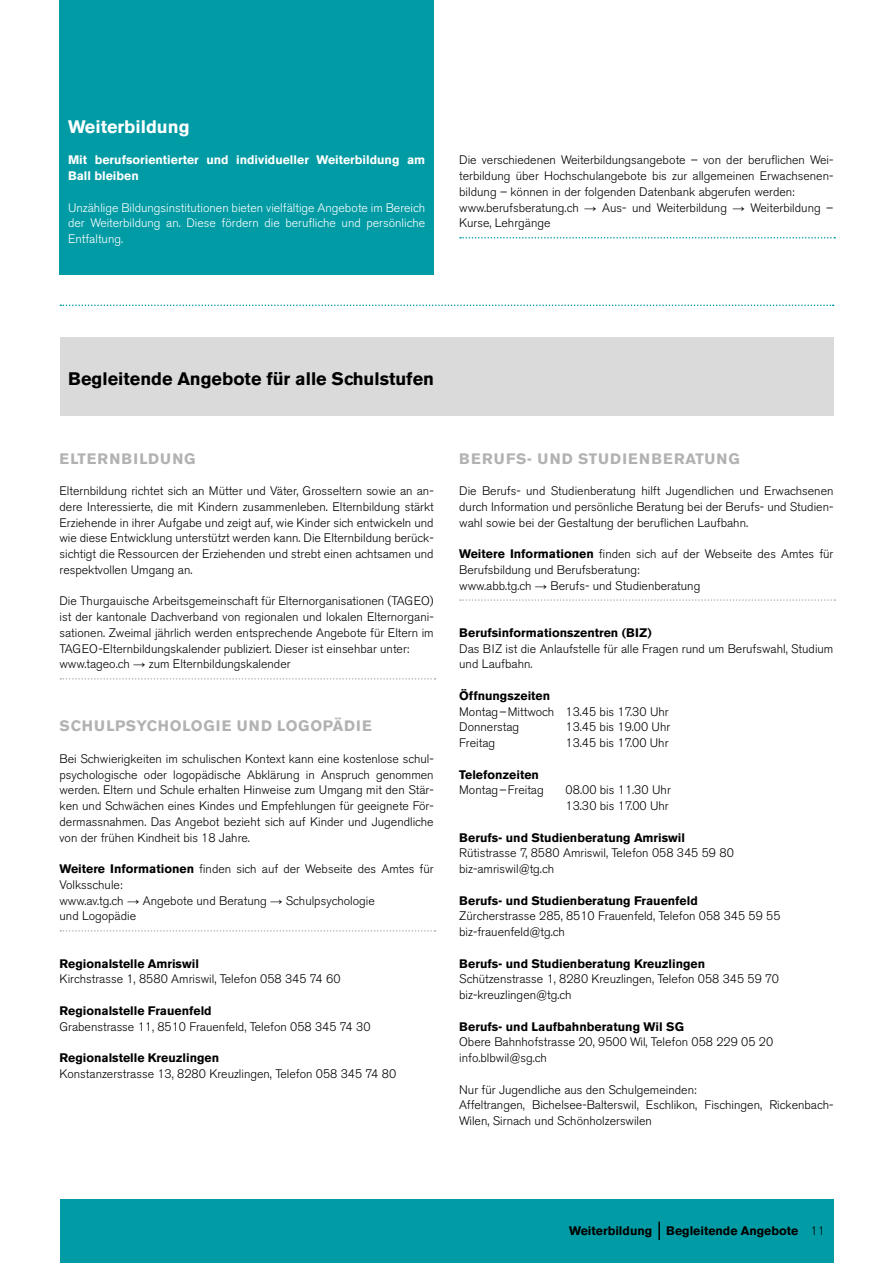
<style>
.page{position:relative;width:893px;height:1263px;background:#fff}
.page>*{position:absolute;margin:0;border:0;box-sizing:border-box;transform-origin:0 0}
.Titel{font:700 18px "Akzidenz Grotesk BE";color:#000}
.Titel-2{font:700 18px "Akzidenz Grotesk BE";color:#fff}
.Zwischentitel_10pt{font:700 15px "Akzidenz Grotesk BE";letter-spacing:.08em;color:#b3b2b2}
.Zwischentitel_10pt-2{font:700 15px "Akzidenz Grotesk BE";letter-spacing:.04em;color:#b3b2b2}
.GS__Blocksatz{font:300 12.3px/15.8px "Akzidenz Grotesk BE";color:#000;text-align:justify}
.GS_bold__Blocksatz{font:700 12.3px "Akzidenz Grotesk BE";color:#000}
.Lead__light{font:300 12.3px/15.8px "Akzidenz Grotesk BE";color:#fff;text-align:justify}
.Lead__bold{font:700 12.3px/15.8px "Akzidenz Grotesk BE";color:#fff}
.Pagina{font:700 12.3px "Akzidenz Grotesk BE";color:#000}
.GS_bold__Linksbündig{font:700 12.3px "Akzidenz Grotesk BE";color:#000}
.s1{font-family:"Arial";font-weight:400}
.s2{font-weight:700}
.s3{font-weight:300}
</style>
<div class="page">
<div style="left:60px;top:1199px;width:773px;height:64px;background:#009ba4"></div>
<svg style="left:658px;top:1221px;width:2px;height:19px"></svg>
<div style="left:60px;top:0;width:374px;height:274px;background:#009ba4"></div>
<div style="left:60px;top:338px;width:773px;height:78px;background:#dadada"></div>
<svg style="left:460px;top:237px;width:375px;height:2px"></svg>
<svg style="left:60px;top:678px;width:375px;height:2px"></svg>
<svg style="left:60px;top:930px;width:375px;height:2px"></svg>
<svg style="left:460px;top:599px;width:375px;height:2px"></svg>
<svg style="left:60px;top:305px;width:774px;height:1px"></svg>
<p class="Titel-2" style="left:68px;top:116px;width:123px">Weiterbildung</p>
<p class="Lead__bold" style="left:68px;top:152px;width:359px">Mit berufsorientierter und individueller Weiterbildung am<br>Ball bleiben</p>
<p class="Lead__light" style="left:68px;top:200px;width:359px">Unzählige Bildungsinstitutionen bieten vielfältige Angebote im Bereich der Weiterbildung an. Diese fördern die berufliche und persönliche Entfaltung.</p>
<p class="GS__Blocksatz" style="left:459px;top:152px;width:376px">Die verschiedenen Weiterbildungsangebote – von der beruflichen Wei&shy;terbildung über Hochschulangebote bis zur allgemeinen Erwachsenen&shy;bildung – können in der folgenden Datenbank abgerufen werden:</p>
<p class="GS__Blocksatz" style="left:459px;top:200px;width:376px">www.berufsberatung.ch <span class="s1">→</span> Aus- und Weiterbildung <span class="s1">→</span> Weiterbildung –<br>Kurse, Lehrgänge</p>
<p class="Titel" style="left:68px;top:368px;width:367px">Begleitende Angebote für alle Schulstufen</p>
<p class="Zwischentitel_10pt" style="left:60px;top:450px;width:138px">ELTERNBILDUNG</p>
<p class="GS__Blocksatz" style="left:60px;top:483px;width:376px">Elternbildung richtet sich an Mütter und Väter, Grosseltern sowie an an&shy;dere Interessierte, die mit Kindern zusammenleben. Elternbildung stärkt Erziehende in ihrer Aufgabe und zeigt auf, wie Kinder sich entwickeln und wie diese Entwicklung unterstützt werden kann. Die Elternbildung berück&shy;sichtigt die Ressourcen der Erziehenden und strebt einen achtsamen und respektvollen Umgang an.</p>
<p class="GS__Blocksatz" style="left:60px;top:593px;width:376px">Die Thurgauische Arbeitsgemeinschaft für Elternorganisationen (TAGEO) ist der kantonale Dachverband von regionalen und lokalen Elternorgani&shy;sationen. Zweimal jährlich werden entsprechende Angebote für Eltern im TAGEO-Elternbildungskalender publiziert. Dieser ist einsehbar unter:</p>
<p class="GS__Blocksatz" style="left:60px;top:656px;width:233px">www.tageo.ch <span class="s1">→</span> zum Elternbildungskalender</p>
<p class="Zwischentitel_10pt-2" style="left:60px;top:717px;width:314px">SCHULPSYCHOLOGIE UND LOGOPÄDIE</p>
<p class="GS__Blocksatz" style="left:60px;top:751px;width:376px">Bei Schwierigkeiten im schulischen Kontext kann eine kostenlose schul&shy;psychologische oder logopädische Abklärung in Anspruch genommen werden. Eltern und Schule erhalten Hinweise zum Umgang mit den Stär&shy;ken und Schwächen eines Kindes und Empfehlungen für geeignete För&shy;dermassnahmen. Das Angebot bezieht sich auf Kinder und Jugendliche von der frühen Kindheit bis 18 Jahre.</p>
<p class="GS__Blocksatz" style="left:60px;top:861px;width:376px"><span class="s2">Weitere Informationen</span> finden sich auf der Webseite des Amtes für<br>Volksschule:</p>
<p class="GS__Blocksatz" style="left:60px;top:893px;width:317px">www.av.tg.ch <span class="s1">→</span> Angebote und Beratung <span class="s1">→</span> Schulpsychologie</p>
<p class="GS__Blocksatz" style="left:60px;top:908px;width:78px">und Logopädie</p>
<p class="GS_bold__Blocksatz" style="left:60px;top:956px;width:141px">Regionalstelle Amriswil</p>
<p class="GS__Blocksatz" style="left:60px;top:971px;width:283px">Kirchstrasse 1, 8580 Amriswil, Telefon 058 345 74 60</p>
<p class="GS_bold__Blocksatz" style="left:60px;top:1003px;width:154px">Regionalstelle Frauenfeld</p>
<p class="GS__Blocksatz" style="left:60px;top:1019px;width:313px">Grabenstrasse 11, 8510 Frauenfeld, Telefon 058 345 74 30</p>
<p class="GS_bold__Blocksatz" style="left:60px;top:1051px;width:161px">Regionalstelle Kreuzlingen</p>
<p class="GS__Blocksatz" style="left:60px;top:1066px;width:338px">Konstanzerstrasse 13, 8280 Kreuzlingen, Telefon 058 345 74 80</p>
<p class="Zwischentitel_10pt" style="left:459px;top:450px;width:282px">BERUFS- UND STUDIENBERATUNG</p>
<p class="GS__Blocksatz" style="left:459px;top:483px;width:376px">Die Berufs- und Studienberatung hilft Jugendlichen und Erwachsenen durch Information und persönliche Beratung bei der Berufs- und Studien&shy;wahl sowie bei der Gestaltung der beruflichen Laufbahn.</p>
<p class="GS__Blocksatz" style="left:459px;top:546px;width:376px"><span class="s2">Weitere Informationen</span> finden sich auf der Webseite des Amtes für<br>Berufsbildung und Berufsberatung:</p>
<p class="GS__Blocksatz" style="left:459px;top:578px;width:243px">www.abb.tg.ch <span class="s1">→</span> Berufs- und Studienberatung</p>
<p class="GS_bold__Blocksatz" style="left:459px;top:625px;width:194px">Berufsinformationszentren (BIZ)</p>
<p class="GS__Blocksatz" style="left:459px;top:641px;width:376px">Das BIZ ist die Anlaufstelle für alle Fragen rund um Berufswahl, Studium und Laufbahn.</p>
<p class="GS_bold__Linksbündig" style="left:459px;top:688px;width:92px">Öffnungszeiten</p>
<p class="GS__Blocksatz" style="left:459px;top:704px;width:211px">Montag–Mittwoch 13.45 bis 17.30 Uhr</p>
<p class="GS__Blocksatz" style="left:459px;top:719px;width:61px">Donnerstag</p>
<p class="GS__Blocksatz" style="left:566px;top:719px;width:106px">13.45 bis 19.00 Uhr</p>
<p class="GS__Blocksatz" style="left:459px;top:735px;width:37px">Freitag</p>
<p class="GS__Blocksatz" style="left:566px;top:735px;width:105px">13.45 bis 17.00 Uhr</p>
<p class="GS_bold__Linksbündig" style="left:459px;top:767px;width:81px">Telefonzeiten</p>
<p class="GS__Blocksatz" style="left:459px;top:782px;width:86px">Montag–Freitag</p>
<p class="GS__Blocksatz" style="left:566px;top:782px;width:107px">08.00 bis 11.30 Uhr</p>
<p class="GS__Blocksatz" style="left:566px;top:798px;width:105px">13.30 bis 17.00 Uhr</p>
<p class="GS_bold__Blocksatz" style="left:459px;top:830px;width:227px">Berufs- und Studienberatung Amriswil</p>
<p class="GS__Blocksatz" style="left:459px;top:845px;width:276px">Rütistrasse 7, 8580 Amriswil, Telefon 058 345 59 80</p>
<p class="GS__Blocksatz" style="left:459px;top:861px;width:96px">biz-amriswil@tg.ch</p>
<p class="GS_bold__Blocksatz" style="left:459px;top:893px;width:240px">Berufs- und Studienberatung Frauenfeld</p>
<p class="GS__Blocksatz" style="left:459px;top:908px;width:323px">Zürcherstrasse 285, 8510 Frauenfeld, Telefon 058 345 59 55</p>
<p class="GS__Blocksatz" style="left:459px;top:924px;width:107px">biz-frauenfeld@tg.ch</p>
<p class="GS_bold__Blocksatz" style="left:459px;top:956px;width:247px">Berufs- und Studienberatung Kreuzlingen</p>
<p class="GS__Blocksatz" style="left:459px;top:971px;width:321px">Schützenstrasse 1, 8280 Kreuzlingen, Telefon 058 345 59 70</p>
<p class="GS__Blocksatz" style="left:459px;top:987px;width:114px">biz-kreuzlingen@tg.ch</p>
<p class="GS_bold__Blocksatz" style="left:459px;top:1019px;width:226px">Berufs- und Laufbahnberatung Wil SG</p>
<p class="GS__Blocksatz" style="left:459px;top:1034px;width:315px">Obere Bahnhofstrasse 20, 9500 Wil, Telefon 058 229 05 20</p>
<p class="GS__Blocksatz" style="left:459px;top:1050px;width:89px">info.blbwil@sg.ch</p>
<p class="GS__Blocksatz" style="left:459px;top:1082px;width:239px">Nur für Jugendliche aus den Schulgemeinden:</p>
<p class="GS__Blocksatz" style="left:459px;top:1097px;width:376px">Affeltrangen, Bichelsee-Balterswil, Eschlikon, Fischingen, Rickenbach-<br>Wilen, Sirnach und Schönholzerswilen</p>
<p class="Pagina" style="left:569px;top:1224px;width:257px">Weiterbildung Begleitende Angebote <span class="s3">11</span></p>
</div>
